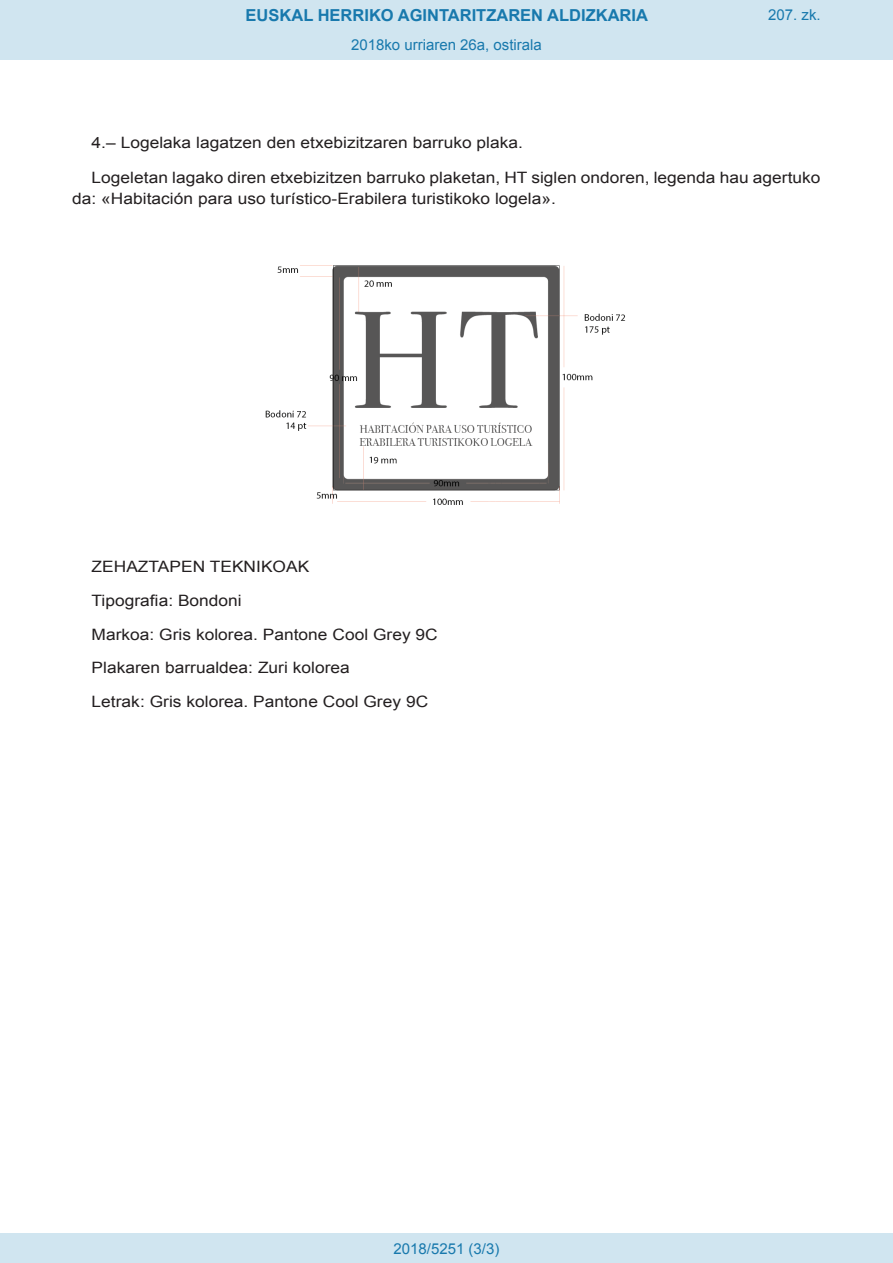
<style>
.page{position:relative;width:893px;height:1263px;background:#fff}
.page>*{position:absolute;margin:0;border:0;box-sizing:border-box;transform-origin:0 0}
.t1{font:700 16.5px "Arial";color:#1879ad}
.BOPVDetalle{font:15.6px/21.8px "Arial";color:#231f20;scale:1.11 1}
.Paginacion_Centro{font:15px "Arial";color:#1879ad}
</style>
<div class="page">
<div style="left:0;top:0;width:893px;height:60px;background:#d0e5f0"></div>
<div style="left:0;top:1233px;width:893px;height:30px;background:#d0e5f0"></div>
<img style="left:265px;top:265px;width:361px;height:240px">
<p class="t1" style="left:246px;top:4px;width:404px">EUSKAL HERRIKO AGINTARITZAREN ALDIZKARIA</p>
<p class="Paginacion_Centro" style="left:351px;top:35px;width:192px">2018ko urriaren 26a, ostirala</p>
<p class="Paginacion_Centro" style="left:768px;top:5px;width:54px">207. zk.</p>
<p class="BOPVDetalle" style="left:92px;top:132px;width:390px">4.– Logelaka lagatzen den etxebizitzaren barruko plaka.</p>
<p class="BOPVDetalle" style="left:72px;top:166px;width:676px;text-indent:19px">Logeletan lagako diren etxebizitzen barruko plaketan, HT siglen ondoren, legenda hau agertuko da: «Habitación para uso turístico-Erabilera turistikoko logela».</p>
<p class="BOPVDetalle" style="left:92px;top:556px;width:198px">ZEHAZTAPEN TEKNIKOAK</p>
<p class="BOPVDetalle" style="left:92px;top:590px;width:137px">Tipografia: Bondoni</p>
<p class="BOPVDetalle" style="left:92px;top:623px;width:313px">Markoa: Gris kolorea. Pantone Cool Grey 9C</p>
<p class="BOPVDetalle" style="left:92px;top:657px;width:234px">Plakaren barrualdea: Zuri kolorea</p>
<p class="BOPVDetalle" style="left:92px;top:691px;width:305px">Letrak: Gris kolorea. Pantone Cool Grey 9C</p>
<p class="Paginacion_Centro" style="left:393px;top:1238px;width:107px">2018/5251 (3/3)</p>
</div>
